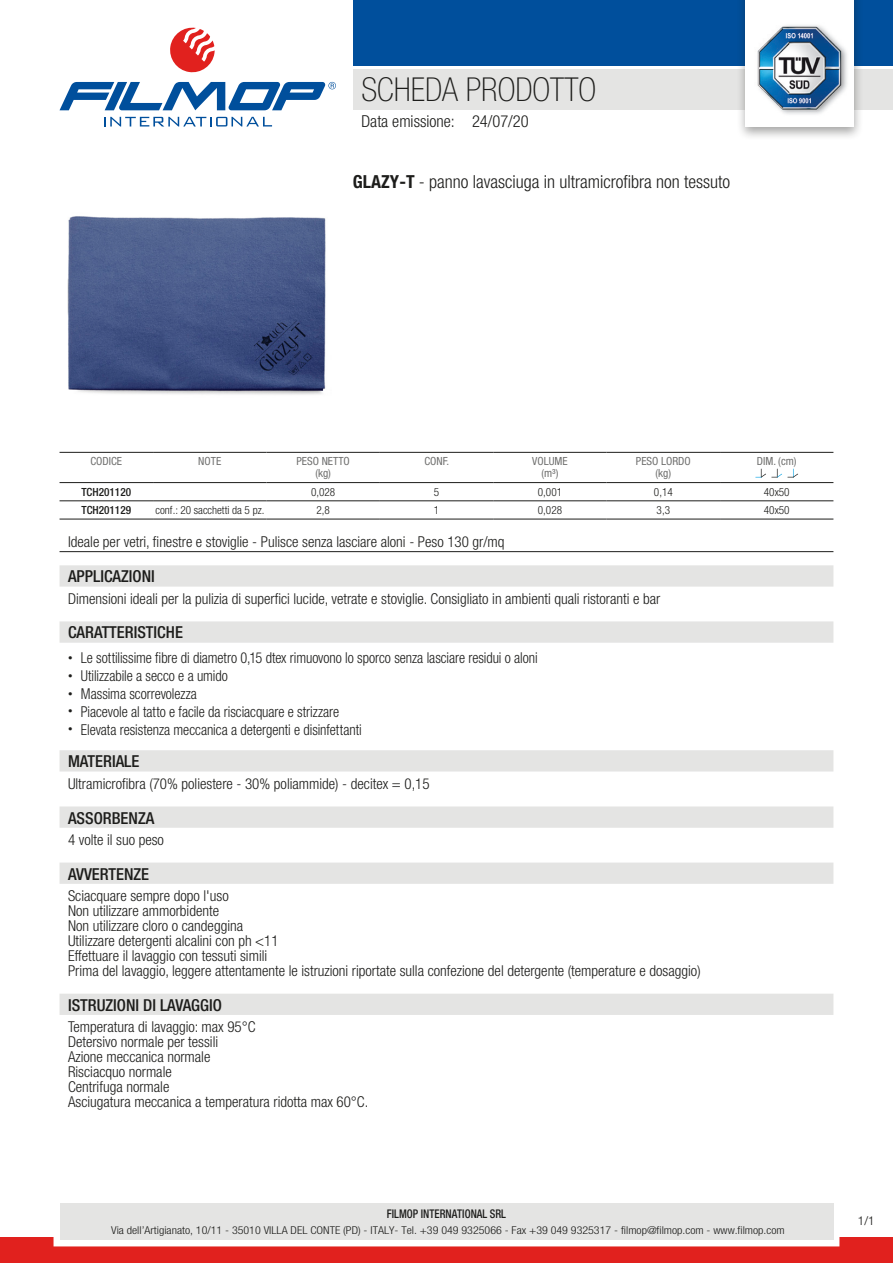
<style>
.page{position:relative;width:893px;height:1263px;background:#fff}
.page>*{position:absolute;margin:0;border:0;box-sizing:border-box;transform-origin:0 0}
.t1{font:100 condensed 33px "Helvetica Neue LT Std";color:#1d1d1b}
.t2{font:300 condensed 18px "Helvetica Neue LT Std";color:#1d1d1b}
.t3{font:500 condensed 16.5px "Helvetica Neue LT Std";color:#1d1d1b}
.t4{font:300 condensed 16.5px "Helvetica Neue LT Std";color:#1d1d1b}
.t5{font:300 condensed 15px/15px "Helvetica Neue LT Std";color:#1d1d1b}
.t6{font:300 condensed 15px "Helvetica Neue LT Std";color:#1d1d1b;scale:.95 1}
.t7{font:300 condensed 12.15px "Helvetica Neue LT Std";color:#1d1d1b;scale:1.11 1}
.t8{font:500 condensed 12px "Helvetica Neue LT Std";color:#1d1d1b;scale:.9 1}
.t9{font:300 condensed 11.25px "Helvetica Neue LT Std";color:#1d1d1b}
.t10{font:condensed 11.25px/12px "Helvetica Neue LT Std";color:#70706f;text-align:center}
.t11{font:500 condensed 11.25px "Helvetica Neue LT Std";color:#1d1d1b}
.t12{font:300 condensed 10.8px "Helvetica Neue LT Std";color:#1d1d1b;scale:1.11 1}
.s1{font-weight:700}
.s2{font-weight:100;font-size:9px}
</style>
<div class="page">
<div style="left:353px;top:69px;width:540px;height:40px;background:#e4e4e3"></div>
<svg style="left:170px;top:28px;width:45px;height:45px"></svg>
<svg style="left:105px;top:117px;width:167px;height:9px"></svg>
<svg style="left:60px;top:82px;width:276px;height:28px"></svg>
<div style="left:353px;top:0;width:540px;height:66px;background:#004f9c"></div>
<div style="left:736px;top:0;width:127px;height:141px;background:#1d1d1b;opacity:.4"></div>
<div style="left:745px;top:0;width:109px;height:127px;background:#fff"></div>
<img style="left:757px;top:25px;width:90px;height:89px">
<div style="left:0;top:1237px;width:893px;height:26px;background:#e1211e"></div>
<div style="left:54px;top:1197px;width:785px;height:49px;border:12px solid #fff"></div>
<div style="left:60px;top:1203px;width:773px;height:37px;background:#e4e4e3"></div>
<img style="left:67px;top:216px;width:259px;height:179px">
<hr style="left:60px;top:452px;width:93px;height:1px;background:#1d1d1b">
<hr style="left:153px;top:452px;width:113px;height:1px;background:#1d1d1b">
<hr style="left:266px;top:452px;width:114px;height:1px;background:#1d1d1b">
<hr style="left:380px;top:452px;width:113px;height:1px;background:#1d1d1b">
<hr style="left:493px;top:452px;width:114px;height:1px;background:#1d1d1b">
<hr style="left:607px;top:452px;width:113px;height:1px;background:#1d1d1b">
<hr style="left:720px;top:452px;width:113px;height:1px;background:#1d1d1b">
<hr style="left:60px;top:482px;width:93px;height:1px;background:#1d1d1b">
<hr style="left:153px;top:482px;width:113px;height:1px;background:#1d1d1b">
<hr style="left:266px;top:482px;width:114px;height:1px;background:#1d1d1b">
<hr style="left:380px;top:482px;width:113px;height:1px;background:#1d1d1b">
<hr style="left:493px;top:482px;width:114px;height:1px;background:#1d1d1b">
<hr style="left:607px;top:482px;width:113px;height:1px;background:#1d1d1b">
<hr style="left:720px;top:482px;width:113px;height:1px;background:#1d1d1b">
<hr style="left:60px;top:501px;width:93px;height:1px;background:#1d1d1b">
<hr style="left:60px;top:519px;width:93px;height:1px;background:#1d1d1b">
<hr style="left:153px;top:501px;width:113px;height:1px;background:#1d1d1b">
<hr style="left:153px;top:519px;width:113px;height:1px;background:#1d1d1b">
<hr style="left:266px;top:501px;width:114px;height:1px;background:#1d1d1b">
<hr style="left:266px;top:519px;width:114px;height:1px;background:#1d1d1b">
<hr style="left:380px;top:501px;width:113px;height:1px;background:#1d1d1b">
<hr style="left:380px;top:519px;width:113px;height:1px;background:#1d1d1b">
<hr style="left:493px;top:501px;width:114px;height:1px;background:#1d1d1b">
<hr style="left:493px;top:519px;width:114px;height:1px;background:#1d1d1b">
<hr style="left:607px;top:501px;width:113px;height:1px;background:#1d1d1b">
<hr style="left:607px;top:519px;width:113px;height:1px;background:#1d1d1b">
<hr style="left:720px;top:501px;width:113px;height:1px;background:#1d1d1b">
<hr style="left:720px;top:519px;width:113px;height:1px;background:#1d1d1b">
<svg style="left:755px;top:469px;width:43px;height:9px"></svg>
<hr style="left:60px;top:551px;width:773px;height:1px;background:#1d1d1b">
<div style="left:60px;top:565px;width:773px;height:22px;background:#e4e4e3"></div>
<div style="left:60px;top:621px;width:773px;height:22px;background:#e4e4e3"></div>
<div style="left:60px;top:750px;width:773px;height:21px;background:#e4e4e3"></div>
<div style="left:60px;top:806px;width:773px;height:22px;background:#e4e4e3"></div>
<div style="left:60px;top:862px;width:773px;height:22px;background:#e4e4e3"></div>
<div style="left:60px;top:994px;width:773px;height:21px;background:#e4e4e3"></div>
<h1 class="t1" style="left:361px;top:71px;width:236px">SCHEDA PRODOTTO</h1>
<p class="t4" style="left:361px;top:111px;width:169px">Data emissione: 24/07/20</p>
<p class="t2" style="left:353px;top:171px;width:379px"><span class="s1">GLAZY-T</span> - panno lavasciuga in ultramicrofibra non tessuto</p>
<p class="t10" style="left:90px;top:455px;width:33px">CODICE</p>
<p class="t10" style="left:198px;top:455px;width:24px">NOTE</p>
<p class="t10" style="left:296px;top:455px;width:55px">PESO NETTO (kg)</p>
<p class="t10" style="left:424px;top:455px;width:26px">CONF.</p>
<p class="t10" style="left:532px;top:455px;width:37px">VOLUME (m³)</p>
<p class="t10" style="left:636px;top:455px;width:56px">PESO LORDO (kg)</p>
<p class="t10" style="left:757px;top:455px;width:41px">DIM. (cm)</p>
<p class="t11" style="left:81px;top:485px;width:51px">TCH201120</p>
<p class="t9" style="left:311px;top:485px;width:26px">0,028</p>
<p class="t9" style="left:434px;top:485px;width:7px">5</p>
<p class="t9" style="left:538px;top:485px;width:26px">0,001</p>
<p class="t9" style="left:654px;top:485px;width:20px">0,14</p>
<p class="t9" style="left:764px;top:485px;width:27px">40x50</p>
<p class="t11" style="left:81px;top:503px;width:51px">TCH201129</p>
<p class="t9" style="left:156px;top:503px;width:110px">conf.: 20 sacchetti da 5 pz.</p>
<p class="t9" style="left:316px;top:503px;width:15px">2,8</p>
<p class="t9" style="left:434px;top:503px;width:7px">1</p>
<p class="t9" style="left:538px;top:503px;width:26px">0,028</p>
<p class="t9" style="left:657px;top:503px;width:15px">3,3</p>
<p class="t9" style="left:764px;top:503px;width:27px">40x50</p>
<p class="t5" style="left:68px;top:534px;width:438px">Ideale per vetri, finestre e stoviglie - Pulisce senza lasciare aloni - Peso 130 gr/mq</p>
<p class="t3" style="left:68px;top:567px;width:88px">APPLICAZIONI</p>
<p class="t5" style="left:68px;top:591px;width:594px">Dimensioni ideali per la pulizia di superfici lucide, vetrate e stoviglie. Consigliato in ambienti quali ristoranti e bar</p>
<p class="t3" style="left:68px;top:623px;width:116px">CARATTERISTICHE</p>
<p class="t6" style="left:68px;top:649px;width:496px"><span class="s2">•</span> Le sottilissime fibre di diametro 0,15 dtex rimuovono lo sporco senza lasciare residui o aloni</p>
<p class="t6" style="left:68px;top:667px;width:170px"><span class="s2">•</span> Utilizzabile a secco e a umido</p>
<p class="t6" style="left:68px;top:685px;width:137px"><span class="s2">•</span> Massima scorrevolezza</p>
<p class="t6" style="left:68px;top:703px;width:287px"><span class="s2">•</span> Piacevole al tatto e facile da risciacquare e strizzare</p>
<p class="t6" style="left:68px;top:721px;width:311px"><span class="s2">•</span> Elevata resistenza meccanica a detergenti e disinfettanti</p>
<p class="t3" style="left:68px;top:751px;width:73px">MATERIALE</p>
<p class="t5" style="left:68px;top:776px;width:363px">Ultramicrofibra (70% poliestere - 30% poliammide) - decitex = 0,15</p>
<p class="t3" style="left:68px;top:808px;width:88px">ASSORBENZA</p>
<p class="t5" style="left:68px;top:832px;width:97px">4 volte il suo peso</p>
<p class="t3" style="left:68px;top:864px;width:83px">AVVERTENZE</p>
<p class="t5" style="left:68px;top:888px;width:634px">Sciacquare sempre dopo l'uso<br>Non utilizzare ammorbidente<br>Non utilizzare cloro o candeggina<br>Utilizzare detergenti alcalini con ph &lt;11<br>Effettuare il lavaggio con tessuti simili<br>Prima del lavaggio, leggere attentamente le istruzioni riportate sulla confezione del detergente (temperature e dosaggio)</p>
<p class="t3" style="left:68px;top:995px;width:155px">ISTRUZIONI DI LAVAGGIO</p>
<p class="t5" style="left:68px;top:1019px;width:302px">Temperatura di lavaggio: max 95°C<br>Detersivo normale per tessili<br>Azione meccanica normale<br>Risciacquo normale<br>Centrifuga normale<br>Asciugatura meccanica a temperatura ridotta max 60°C.</p>
<p class="t8" style="left:387px;top:1207px;width:134px">FILMOP INTERNATIONAL SRL</p>
<p class="t12" style="left:111px;top:1224px;width:608px">Via dell’Artigianato, 10/11 - 35010 VILLA DEL CONTE (PD) - ITALY- Tel. +39 049 9325066 - Fax +39 049 9325317 - filmop@filmop.com - www.filmop.com</p>
<p class="t7" style="left:858px;top:1214px;width:17px">1/1</p>
</div>
